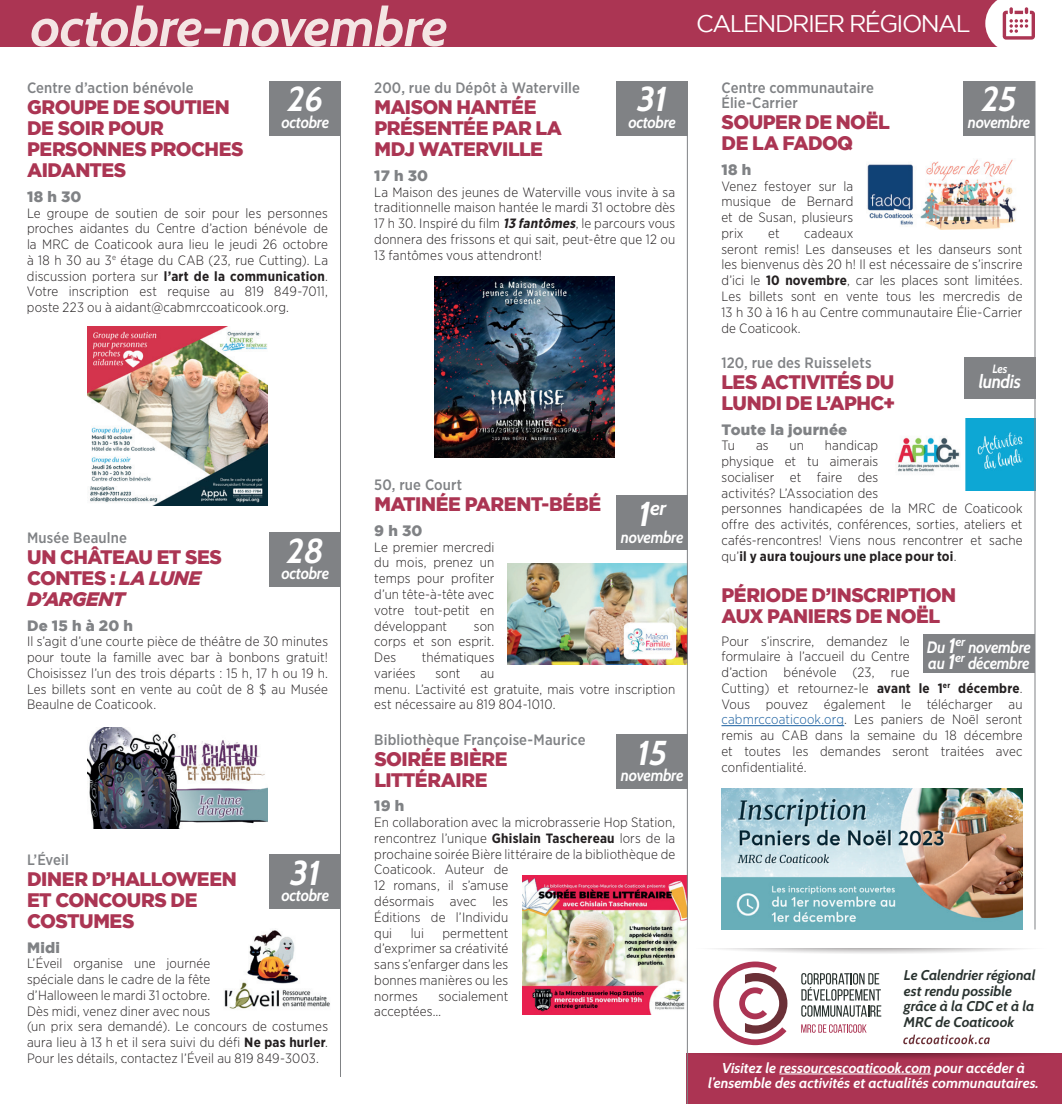
<style>
.page{position:relative;width:1062px;height:1104px;background:#fff}
.page>*{position:absolute;margin:0;border:0;box-sizing:border-box;transform-origin:0 0}
.t1{font:italic 700 54px "Cabin";letter-spacing:-.01em;color:#f4e5e4}
.t2{font:italic 700 34.5px "Cabin";letter-spacing:-.02em;color:#fff}
.t3{font:24px "Gotham";letter-spacing:-.065em;color:#fff}
.t4{font:italic 700 20.1px "Cabin";color:#fff}
.t5{font:900 19.5px/21px "Gotham";letter-spacing:-.025em;color:#ab3553}
.t6{font:italic 700 18.75px "Cabin";letter-spacing:-.02em;color:#fff;scale:.92 1}
.t7{font:italic 700 16.5px/16.5px "Cabin";letter-spacing:-.02em;color:#fff;scale:.92 1}
.t8{font:500 15px/15px "Gotham Narrow";letter-spacing:.01em;color:#808285}
.t9{font:900 15px "Gotham";letter-spacing:.015em;color:#808285}
.t10{font:italic 700 14.25px/15.8px "Cabin";color:#fff;text-align:center}
.t11{font:italic 700 14.1px/15.6px "Cabin";color:#29322f}
.t12{font:300 13.5px/15.8px "Gotham Narrow";letter-spacing:.01em;color:#231f20;text-align:justify}
.t13{font:italic 700 12px "Cabin";color:#fff;scale:.92 1}
.s1{font-weight:700}
.s2{font-style:italic}
.s3{font-weight:700;font-style:italic}
.s4{font-size:34.5px}
.s5{color:#175d9e}
.s6{font-size:21px}
</style>
<div class="page">
<div style="left:0;top:0;width:1016px;height:46px;background:#ab3553"></div>
<svg style="left:985px;top:0;width:50px;height:47px"></svg>
<svg style="left:688px;top:1053px;width:374px;height:50px;background:#a93452"></svg>
<svg style="left:714px;top:948px;width:313px;height:6px"></svg>
<hr style="left:779px;top:1073px;width:152px;height:1px;background:#fff">
<svg style="left:903px;top:1034px;width:87px;height:9px"></svg>
<svg style="left:801px;top:973px;width:80px;height:43px"></svg>
<svg style="left:801px;top:1024px;width:66px;height:8px"></svg>
<svg style="left:713px;top:961px;width:74px;height:83px"></svg>
<hr style="left:721px;top:725px;width:123px;height:1px;background:#175d9e">
<div style="left:270px;top:81px;width:71px;height:54px;background:#808285"></div>
<div style="left:270px;top:532px;width:71px;height:54px;background:#808285"></div>
<div style="left:270px;top:854px;width:71px;height:54px;background:#808285"></div>
<div style="left:617px;top:81px;width:71px;height:54px;background:#808285"></div>
<div style="left:964px;top:81px;width:71px;height:54px;background:#808285"></div>
<div style="left:617px;top:495px;width:71px;height:54px;background:#808285"></div>
<div style="left:617px;top:734px;width:71px;height:54px;background:#808285"></div>
<img style="left:88px;top:326px;width:179px;height:180px">
<img style="left:88px;top:727px;width:179px;height:101px">
<img style="left:508px;top:563px;width:179px;height:101px">
<img style="left:867px;top:159px;width:168px;height:70px">
<img style="left:898px;top:418px;width:137px;height:72px">
<img style="left:522px;top:875px;width:165px;height:139px">
<img style="left:435px;top:277px;width:180px;height:180px">
<img style="left:224px;top:930px;width:106px;height:79px">
<hr style="left:340px;top:81px;width:1px;height:995px;background:#808285">
<hr style="left:687px;top:81px;width:1px;height:1022px;background:#808285">
<hr style="left:1035px;top:81px;width:1px;height:848px;background:#808285">
<div style="left:964px;top:357px;width:71px;height:41px;background:#808285"></div>
<div style="left:923px;top:634px;width:112px;height:39px;background:#808285"></div>
<img style="left:721px;top:788px;width:302px;height:141px">
<h1 class="t1" style="left:31px;top:-6px;width:419px">octobre-novembre</h1>
<h3 class="t3" style="left:696px;top:10px;width:276px">CALENDRIER RÉGIONAL</h3>
<p class="t8" style="left:27px;top:80px;width:168px">Centre d’action bénévole</p>
<h3 class="t5" style="left:27px;top:96px;width:218px">GROUPE DE SOUTIEN<br>DE SOIR POUR<br>PERSONNES PROCHES<br>AIDANTES</h3>
<p class="t9" style="left:27px;top:188px;width:56px">18 h 30</p>
<p class="t12" style="left:27px;top:205px;width:303px">Le groupe de soutien de soir pour les personnes proches aidantes du Centre d’action bénévole de la MRC de Coaticook aura lieu le jeudi 26 octobre à 18 h 30 au 3<sup>e</sup> étage du CAB (23, rue Cutting). La discussion portera sur <span class="s1">l’art de la communication</span>.<br>Votre inscription est requise au 819 849-7011, poste 223 ou à aidant@cabmrccoaticook.org.</p>
<h2 class="t2" style="left:287px;top:78px;width:38px">26</h2>
<p class="t7" style="left:282px;top:114px;width:53px">octobre</p>
<p class="t8" style="left:27px;top:529px;width:101px">Musée Beaulne</p>
<h3 class="t5" style="left:27px;top:545px;width:196px">UN CHÂTEAU ET SES<br>CONTES : <span class="s2">LA LUNE<br>D’ARGENT</span></h3>
<p class="t9" style="left:27px;top:616px;width:108px">De 15 h à 20 h</p>
<p class="t12" style="left:27px;top:633px;width:303px">Il s’agit d’une courte pièce de théâtre de 30 minutes pour toute la famille avec bar à bonbons gratuit!<br>Choisissez l’un des trois départs : 15 h, 17 h ou 19 h.<br>Les billets sont en vente au coût de 8 $ au Musée Beaulne de Coaticook.</p>
<h2 class="t2" style="left:287px;top:529px;width:39px">28</h2>
<p class="t7" style="left:282px;top:565px;width:53px">octobre</p>
<p class="t8" style="left:27px;top:851px;width:43px">L’Éveil</p>
<h3 class="t5" style="left:27px;top:867px;width:211px">DINER D’HALLOWEEN<br>ET CONCOURS DE<br>COSTUMES</h3>
<p class="t9" style="left:27px;top:938px;width:34px">Midi</p>
<p class="t12" style="left:27px;top:955px;width:303px;text-align:left">L’Éveil organise une journée<br>spéciale dans le cadre de la fête<br>d’Halloween le mardi 31 octobre.<br>Dès midi, venez diner avec nous<br>(un prix sera demandé). Le concours de costumes aura lieu à 13 h et il sera suivi du défi <span class="s1">Ne pas hurler</span>.<br>Pour les détails, contactez l’Éveil au 819 849-3003.</p>
<h2 class="t2" style="left:290px;top:851px;width:32px">31</h2>
<p class="t7" style="left:282px;top:886px;width:53px">octobre</p>
<p class="t8" style="left:374px;top:80px;width:207px">200, rue du Dépôt à Waterville</p>
<h3 class="t5" style="left:374px;top:96px;width:189px">MAISON HANTÉE<br>PRÉSENTÉE PAR LA<br>MDJ WATERVILLE</h3>
<p class="t9" style="left:374px;top:167px;width:55px">17 h 30</p>
<p class="t12" style="left:374px;top:184px;width:303px">La Maison des jeunes de Waterville vous invite à sa traditionnelle maison hantée le mardi 31 octobre dès 17 h 30. Inspiré du film <span class="s3">13 fantômes</span>, le parcours vous donnera des frissons et qui sait, peut-être que 12 ou 13 fantômes vous attendront!</p>
<h2 class="t2" style="left:637px;top:78px;width:32px">31</h2>
<p class="t7" style="left:628px;top:114px;width:53px">octobre</p>
<p class="t8" style="left:374px;top:477px;width:90px">50, rue Court</p>
<h3 class="t5" style="left:374px;top:493px;width:228px">MATINÉE PARENT-BÉBÉ</h3>
<p class="t9" style="left:374px;top:522px;width:50px">9 h 30</p>
<p class="t12" style="left:374px;top:538px;width:122px">Le premier mercredi du mois, prenez un temps pour profiter d’un tête-à-tête avec votre tout-petit en développant</p>
<p class="t12" style="left:374px;top:617px;width:122px;text-indent:100px">son corps et son esprit.<br>Des</p>
<p class="t12" style="left:422px;top:649px;width:74px">thématiques</p>
<h3 class="t4" style="left:638px;top:495px;width:30px"><span class="s4">1</span>er</h3>
<p class="t7" style="left:621px;top:528px;width:69px">novembre</p>
<p class="t12" style="left:374px;top:664px;width:43px">variées</p>
<p class="t12" style="left:435px;top:664px;width:27px">sont</p>
<p class="t12" style="left:374px;top:664px;width:303px;text-align:left;text-indent:106px">au<br>menu. L’activité est gratuite, mais votre inscription est nécessaire au 819 804-1010.</p>
<p class="t8" style="left:374px;top:731px;width:213px">Bibliothèque Françoise-Maurice</p>
<h3 class="t5" style="left:374px;top:747px;width:135px">SOIRÉE BIÈRE<br>LITTÉRAIRE</h3>
<p class="t9" style="left:374px;top:797px;width:32px">19 h</p>
<p class="t12" style="left:374px;top:814px;width:303px;text-align:left">En collaboration avec la microbrasserie Hop Station, rencontrez l’unique <span class="s1">Ghislain Taschereau</span> lors de la prochaine soirée Bière littéraire de la bibliothèque de<br>Coaticook. Auteur de<br>12 romans, il s’amuse<br>désormais avec les<br>Éditions de l’Individu<br>qui</p>
<h2 class="t2" style="left:637px;top:731px;width:32px">15</h2>
<p class="t7" style="left:621px;top:767px;width:69px">novembre</p>
<p class="t12" style="left:411px;top:924px;width:15px">lui</p>
<p class="t12" style="left:374px;top:924px;width:136px;text-indent:68px">permettent d’exprimer sa créativité sans s’enfarger dans les bonnes manières ou les normes</p>
<p class="t12" style="left:374px;top:987px;width:136px;text-indent:64px">socialement acceptées…</p>
<p class="t8" style="left:721px;top:80px;width:154px">Centre communautaire<br>Élie-Carrier</p>
<h3 class="t5" style="left:722px;top:111px;width:170px">SOUPER DE NOËL<br>DE LA FADOQ</h3>
<p class="t9" style="left:721px;top:161px;width:31px">18 h</p>
<p class="t12" style="left:721px;top:178px;width:133px">Venez festoyer sur la musique de Bernard et de Susan, plusieurs prix</p>
<h2 class="t2" style="left:981px;top:78px;width:37px">25</h2>
<p class="t7" style="left:968px;top:114px;width:69px">novembre</p>
<p class="t12" style="left:721px;top:225px;width:303px;text-align:left;text-indent:83px">cadeaux<br>seront remis! Les danseuses et les danseurs sont les bienvenus dès 20 h! Il est nécessaire de s’inscrire d’ici le <span class="s1">10 novembre</span>, car les places sont limitées.<br>Les billets sont en vente tous les mercredis de 13 h 30 à 16 h au Centre communautaire Élie-Carrier de Coaticook.</p>
<p class="t8" style="left:721px;top:355px;width:152px">120, rue des Ruisselets</p>
<h3 class="t5" style="left:722px;top:371px;width:175px">LES ACTIVITÉS DU<br>LUNDI DE L’APHC+</h3>
<p class="t9" style="left:721px;top:420px;width:127px">Toute la journée</p>
<p class="t12" style="left:721px;top:437px;width:15px">Tu</p>
<p class="t12" style="left:756px;top:437px;width:14px">as</p>
<p class="t12" style="left:790px;top:437px;width:16px">un</p>
<p class="t12" style="left:768px;top:225px;width:13px">et</p>
<p class="t13" style="left:992px;top:361px;width:18px">Les</p>
<h3 class="t6" style="left:979px;top:370px;width:47px">lundis</h3>
<p class="t12" style="left:721px;top:437px;width:303px;text-align:left;text-indent:103px">handicap<br>physique et tu aimerais<br>socialiser et faire des<br>activités? L’Association des<br>personnes handicapées de la MRC de Coaticook offre des activités, conférences, sorties, ateliers et cafés-rencontres! Viens nous rencontrer et sache qu’<span class="s1">il y aura toujours une place pour toi</span>.</p>
<h3 class="t5" style="left:722px;top:584px;width:236px">PÉRIODE D’INSCRIPTION<br>AUX PANIERS DE NOËL</h3>
<p class="t12" style="left:721px;top:632px;width:303px;text-align:left">Pour s’inscrire, demandez le<br>formulaire à l’accueil du Centre<br>d’action bénévole (23, rue<br>Cutting) et retournez-le <span class="s1">avant le 1</span><sup>er</sup> <span class="s1">décembre</span>.<br>Vous pouvez également le télécharger au <span class="s5">cabmrccoaticook.org</span>. Les paniers de Noël seront remis au CAB dans la semaine du 18 décembre et toutes les demandes seront traitées avec confidentialité.</p>
<p class="t7" style="left:927px;top:638px;width:115px">Du <span class="s6">1</span><sup>er</sup> novembre au <span class="s6">1</span><sup>er</sup> décembre</p>
<p class="t11" style="left:904px;top:967px;width:133px">Le Calendrier régional est rendu possible grâce à la CDC et à la<br>MRC de Coaticook</p>
<p class="t10" style="left:708px;top:1059px;width:332px">Visitez le ressourcescoaticook.com pour accéder à l’ensemble des activités et actualités communautaires.</p>
</div>
